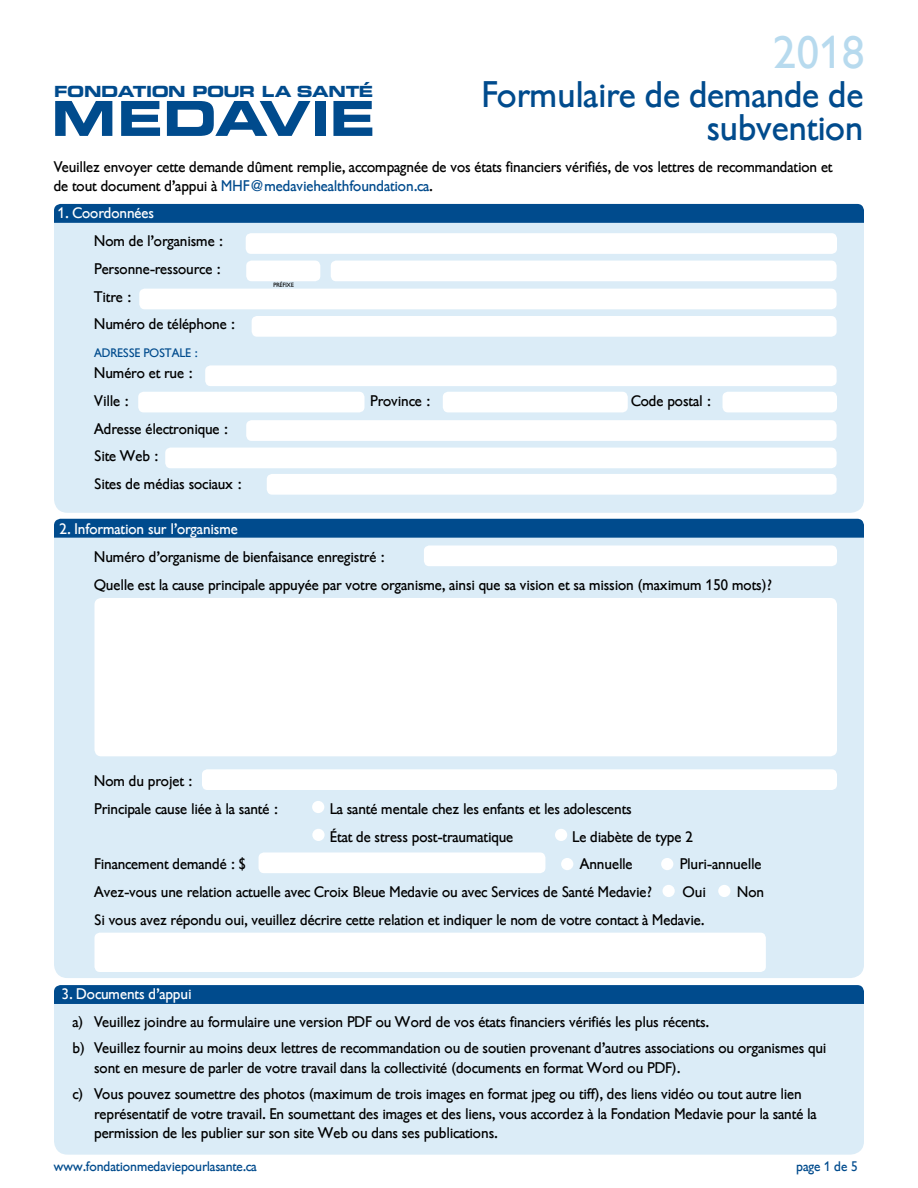
<style>
.page{position:relative;width:918px;height:1188px;background:#fff}
.page>*{position:absolute;margin:0;border:0;box-sizing:border-box;transform-origin:0 0}
.t1{font:45px "Gibson";color:#b7daee}
.t2{font:36px/33px "Gibson";color:#004b8d;text-align:right}
.t3{font:15.3px "Eurostile LT Std Bold Ex 2";letter-spacing:-.025em;color:#004b8d}
.indent{font:15px/19.5px "Gibson";color:#000}
.main_para_copy{font:15px/19.5px "Gibson";color:#000}
.section_head{font:15px "Gibson";color:#fff}
.t4{font:13.5px "Gibson";color:#004b8d}
.indent-2{font:12px "Gibson";color:#004b8d}
.indent-3{font:6px "Gibson";color:#000}
.s1{color:#004b8d}
</style>
<div class="page">
<div style="left:54px;top:525px;width:810px;height:453px;background:#dbecf7;border-radius:14px"></div>
<div style="left:54px;top:519px;width:810px;height:19px;background:#004b8d"></div>
<div style="left:424px;top:545px;width:413px;height:21px;background:#fff;border-radius:5px"></div>
<div style="left:94px;top:598px;width:743px;height:158px;background:#fff;border-radius:7px"></div>
<div style="left:259px;top:852px;width:286px;height:21px;background:#fff;border-radius:5px"></div>
<div style="left:202px;top:769px;width:635px;height:21px;background:#fff;border-radius:5px"></div>
<div style="left:312px;top:801px;width:12px;height:12px;background:#fff;border-radius:50%"></div>
<div style="left:555px;top:829px;width:12px;height:12px;background:#fff;border-radius:50%"></div>
<div style="left:54px;top:987px;width:810px;height:168px;background:#dbecf7;border-radius:14px"></div>
<div style="left:54px;top:985px;width:810px;height:19px;background:#004b8d"></div>
<div style="left:54px;top:207px;width:810px;height:306px;background:#dbecf7;border-radius:14px"></div>
<div style="left:54px;top:204px;width:810px;height:19px;background:#004b8d"></div>
<div style="left:246px;top:233px;width:591px;height:21px;background:#fff;border-radius:5px"></div>
<div style="left:139px;top:289px;width:698px;height:20px;background:#fff;border-radius:5px"></div>
<div style="left:252px;top:316px;width:585px;height:21px;background:#fff;border-radius:5px"></div>
<div style="left:246px;top:420px;width:591px;height:21px;background:#fff;border-radius:5px"></div>
<div style="left:165px;top:448px;width:672px;height:20px;background:#fff;border-radius:5px"></div>
<div style="left:267px;top:474px;width:570px;height:21px;background:#fff;border-radius:5px"></div>
<div style="left:331px;top:261px;width:506px;height:20px;background:#fff;border-radius:5px"></div>
<div style="left:205px;top:365px;width:632px;height:21px;background:#fff;border-radius:5px"></div>
<div style="left:443px;top:392px;width:185px;height:20px;background:#fff;border-radius:5px"></div>
<div style="left:138px;top:392px;width:227px;height:20px;background:#fff;border-radius:5px"></div>
<div style="left:723px;top:392px;width:114px;height:20px;background:#fff;border-radius:5px"></div>
<div style="left:246px;top:261px;width:74px;height:20px;background:#fff;border-radius:5px"></div>
<svg style="left:55px;top:101px;width:57px;height:35px"></svg>
<svg style="left:121px;top:101px;width:39px;height:35px"></svg>
<svg style="left:167px;top:101px;width:143px;height:35px"></svg>
<div style="left:315px;top:101px;width:11px;height:35px;background:#004b8d"></div>
<svg style="left:333px;top:101px;width:39px;height:35px"></svg>
<div style="left:663px;top:885px;width:12px;height:12px;background:#fff;border-radius:50%"></div>
<div style="left:312px;top:829px;width:13px;height:12px;background:#fff;border-radius:50%"></div>
<div style="left:718px;top:885px;width:12px;height:12px;background:#fff;border-radius:50%"></div>
<div style="left:561px;top:858px;width:12px;height:12px;background:#fff;border-radius:50%"></div>
<div style="left:661px;top:858px;width:12px;height:12px;background:#fff;border-radius:50%"></div>
<div style="left:94px;top:933px;width:672px;height:39px;background:#fff;border-radius:5px"></div>
<p class="t3" style="left:54px;top:81px;width:321px">FONDATION POUR LA SANTÉ</p>
<p class="t1" style="left:775px;top:27px;width:92px">2018</p>
<p class="t2" style="left:482px;top:79px;width:383px">Formulaire de demande de subvention</p>
<p class="main_para_copy" style="left:54px;top:157px;width:780px">Veuillez envoyer cette demande dûment remplie, accompagnée de vos états financiers vérifiés, de vos lettres de recommandation et de tout document d’appui à <span class="s1">MHF@medaviehealthfoundation.ca</span>.</p>
<p class="section_head" style="left:58px;top:205px;width:98px">1. Coordonnées</p>
<p class="indent" style="left:94px;top:232px;width:130px">Nom de l’organisme :</p>
<p class="indent" style="left:94px;top:259px;width:127px">Personne-ressource :</p>
<p class="indent" style="left:94px;top:287px;width:38px">Titre :</p>
<p class="indent" style="left:94px;top:315px;width:142px">Numéro de téléphone :</p>
<p class="indent-2" style="left:94px;top:346px;width:105px">ADRESSE POSTALE :</p>
<p class="indent" style="left:94px;top:364px;width:99px">Numéro et rue :</p>
<p class="indent" style="left:94px;top:391px;width:35px">Ville :</p>
<p class="indent" style="left:370px;top:391px;width:61px">Province :</p>
<p class="indent" style="left:632px;top:391px;width:81px">Code postal :</p>
<p class="indent" style="left:94px;top:419px;width:135px">Adresse électronique :</p>
<p class="indent" style="left:94px;top:447px;width:65px">Site Web :</p>
<p class="indent" style="left:94px;top:475px;width:148px">Sites de médias sociaux :</p>
<p class="indent-3" style="left:274px;top:281px;width:22px">PRÉFIXE</p>
<p class="section_head" style="left:60px;top:520px;width:180px">2. Information sur l’organisme</p>
<p class="indent" style="left:94px;top:547px;width:291px">Numéro d’organisme de bienfaisance enregistré :</p>
<p class="indent" style="left:94px;top:575px;width:679px">Quelle est la cause principale appuyée par votre organisme, ainsi que sa vision et sa mission (maximum 150 mots)?</p>
<p class="indent" style="left:94px;top:771px;width:99px">Nom du projet :</p>
<p class="indent" style="left:94px;top:799px;width:185px">Principale cause liée à la santé :</p>
<p class="indent" style="left:330px;top:799px;width:304px">La santé mentale chez les enfants et les adolescents</p>
<p class="indent" style="left:330px;top:827px;width:185px">État de stress post-traumatique</p>
<p class="indent" style="left:573px;top:827px;width:122px">Le diabète de type 2</p>
<p class="indent" style="left:94px;top:855px;width:153px">Financement demandé : $</p>
<p class="indent" style="left:580px;top:855px;width:54px">Annuelle</p>
<p class="indent" style="left:680px;top:855px;width:83px">Pluri-annuelle</p>
<p class="indent" style="left:94px;top:882px;width:559px">Avez-vous une relation actuelle avec Croix Bleue Medavie ou avec Services de Santé Medavie?</p>
<p class="indent" style="left:683px;top:882px;width:24px">Oui</p>
<p class="indent" style="left:738px;top:882px;width:28px">Non</p>
<p class="indent" style="left:94px;top:910px;width:612px">Si vous avez répondu oui, veuillez décrire cette relation et indiquer le nom de votre contact à Medavie.</p>
<p class="section_head" style="left:62px;top:986px;width:131px">3. Documents d’appui</p>
<p class="indent" style="left:73px;top:1012px;width:638px">a) Veuillez joindre au formulaire une version PDF ou Word de vos états financiers vérifiés les plus récents.</p>
<p class="indent" style="left:94px;top:1039px;width:734px;text-indent:-22px">b) Veuillez fournir au moins deux lettres de recommandation ou de soutien provenant d’autres associations ou organismes qui sont en mesure de parler de votre travail dans la collectivité (documents en format Word ou PDF).</p>
<p class="indent" style="left:94px;top:1084px;width:724px;text-indent:-22px">c) Vous pouvez soumettre des photos (maximum de trois images en format jpeg ou tiff), des liens vidéo ou tout autre lien représentatif de votre travail. En soumettant des images et des liens, vous accordez à la Fondation Medavie pour la santé la permission de les publier sur son site Web ou dans ses publications.</p>
<p class="t4" style="left:54px;top:1158px;width:205px">www.fondationmedaviepourlasante.ca</p>
<p class="t4" style="left:797px;top:1158px;width:63px">page 1 de 5</p>
</div>
